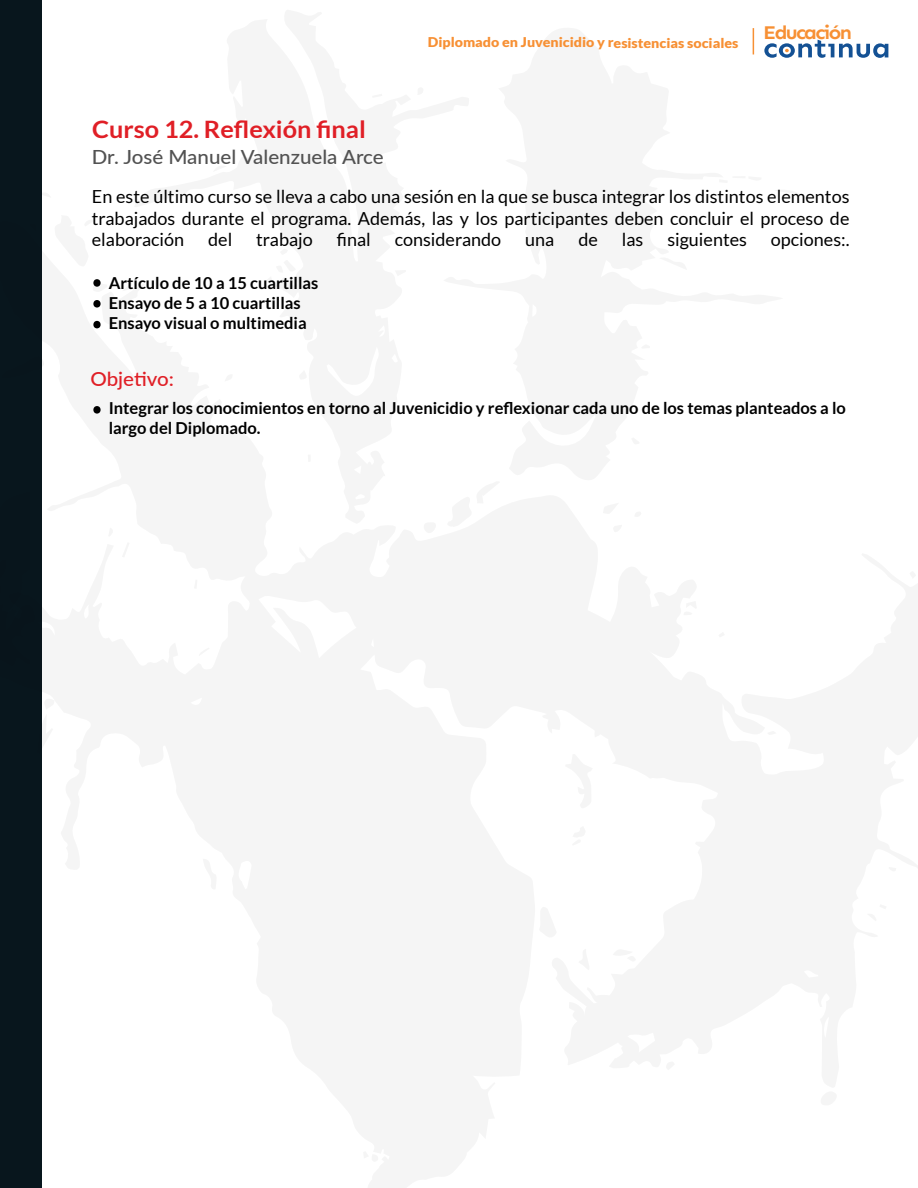
<style>
.page{position:relative;width:918px;height:1188px;background:#fff}
.page>*{position:absolute;margin:0;border:0;box-sizing:border-box;transform-origin:0 0}
.t1{font:700 24px "Lato";color:#e01f26;scale:1.05 1}
.t2{font:500 19.5px "Lato";color:#525252;scale:1.05 1}
.t3{font:500 19.5px "Lato";letter-spacing:-.005em;color:#e01f26;scale:1.05 1}
.t4{font:700 18.9px "Sen";letter-spacing:-.08em;color:#f79034;scale:1.09 1}
.t5{font:18px/21.6px "Lato";color:#000;text-align:justify}
.t6{font:700 16.5px/19.8px "Lato";color:#000}
.t7{font:900 13.5px "Lato";letter-spacing:-.005em;color:#f79034;scale:1.05 1}
</style>
<div class="page">
<div style="left:0;top:0;width:41px;height:1188px;background:#08161d"></div>
<svg style="left:783px;top:40px;width:105px;height:18px"></svg>
<div style="left:455px;top:877px;width:8px;height:7px;background:#f5f5f5;border-radius:2px"></div>
<svg style="left:41px;top:215px;width:60px;height:973px"></svg>
<h1 class="t1" style="left:92px;top:115px;width:262px">Curso 12. Reflexión final</h1>
<p class="t2" style="left:92px;top:143px;width:279px">Dr. José Manuel Valenzuela Arce</p>
<p class="t7" style="left:428px;top:35px;width:297px">Diplomado en Juvenicidio y resistencias sociales</p>
<p class="t4" style="left:763px;top:22px;width:83px">Educación</p>
<p class="t5" style="left:92px;top:186px;width:759px">En este último curso se lleva a cabo una sesión en la que se busca integrar los distintos elementos trabajados durante el programa. Además, las y los participantes deben concluir el proceso de elaboración</p>
<p class="t5" style="left:208px;top:229px;width:26px">del</p>
<p class="t5" style="left:256px;top:229px;width:58px">trabajo</p>
<p class="t5" style="left:337px;top:229px;width:36px">final</p>
<p class="t5" style="left:395px;top:229px;width:108px">considerando</p>
<p class="t5" style="left:525px;top:229px;width:31px">una</p>
<p class="t5" style="left:578px;top:229px;width:21px">de</p>
<p class="t5" style="left:622px;top:229px;width:23px">las</p>
<p class="t5" style="left:667px;top:229px;width:81px">siguientes</p>
<p class="t5" style="left:771px;top:229px;width:80px">opciones:.</p>
<p class="t6" style="left:109px;top:273px;width:211px">Artículo de 10 a 15 cuartillas<br>Ensayo de 5 a 10 cuartillas<br>Ensayo visual o multimedia</p>
<p class="t3" style="left:90px;top:365px;width:81px">Objetivo:</p>
<p class="t6" style="left:109px;top:398px;width:739px">Integrar los conocimientos en torno al Juvenicidio y reflexionar cada uno de los temas planteados a lo largo del Diplomado.</p>
</div>
